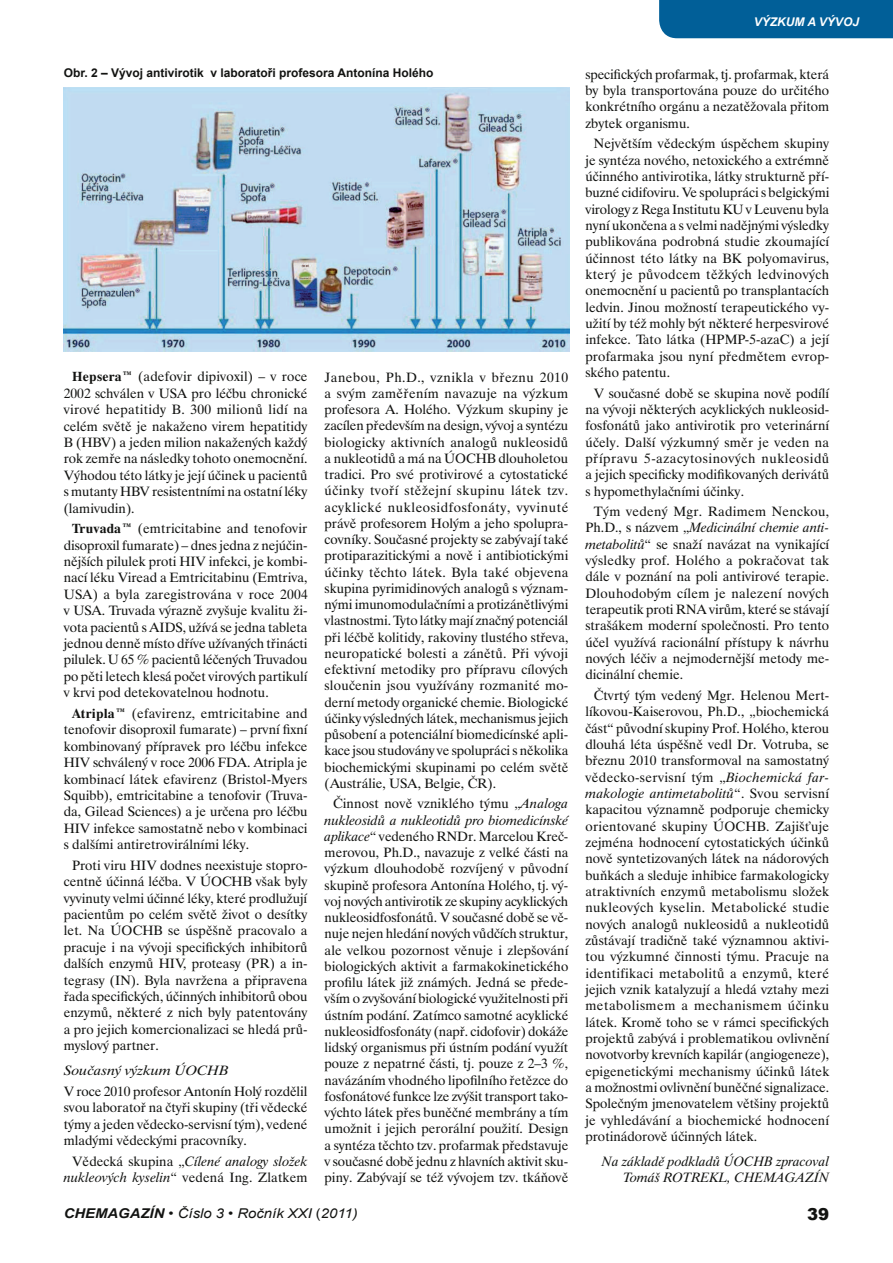
<style>
.page{position:relative;width:893px;height:1263px;background:#fff}
.page>*{position:absolute;margin:0;border:0;box-sizing:border-box;transform-origin:0 0}
.t1{font:900 16.5px "Arial";color:#121311}
.Základní_text{font:13.5px/16.4px "Dutch 801 BTCE";color:#121311;text-align:justify}
.Základní_text-2{font:italic 13.5px/16.4px "Dutch 801 BTCE";letter-spacing:.005em;color:#121311;text-align:right}
.Jméno_autora_za_odst{font:italic 13.5px/16.4px "Dutch 801 BTCE";color:#121311;text-align:right}
.t2{font:italic 13.5px "Arial";color:#121311;scale:1.1 1}
.Ostatní_nadp{font:italic 13.5px "Dutch 801 BTCE";color:#121311;scale:1.1 1}
.Obr_Tab{font:700 12px "Arial";color:#121311}
.Hlavička{font:italic 700 12px "Arial";color:#fff}
.s1{font-weight:700}
.s2{font-style:normal}
.s3{font-style:italic}
.s4{font-family:"Times New Roman"}
</style>
<div class="page">
<div style="left:659px;top:0;width:234px;height:38px;background:#015f98"></div>
<img style="left:64px;top:87px;width:505px;height:264px">
<p class="Hlavička" style="left:754px;top:14px;width:107px">VÝZKUM A VÝVOJ</p>
<p class="Obr_Tab" style="left:64px;top:65px;width:371px">Obr. 2 – Vývoj antivirotik v laboratoři profesora Antonína Holého</p>
<p class="Základní_text" style="left:64px;top:368px;width:245px;text-indent:8px"><span class="s1">Hepsera™</span> (adefovir dipivoxil) – v roce 2002 schválen v USA pro léčbu chronické virové hepatitidy B. 300 milionů lidí na celém světě je nakaženo virem hepatitidy B (HBV) a jeden milion nakažených každý rok zemře na následky tohoto onemocnění.<br>Výhodou této látky je její účinek u pacientů s mutanty HBV resistentními na ostatní léky (lamivudin).</p>
<p class="Základní_text" style="left:64px;top:520px;width:245px;text-indent:8px"><span class="s1">Truvada™</span> (emtricitabine and tenofovir disoproxil fumarate) – dnes jedna z nejúčin&shy;nějších pilulek proti HIV infekci, je kombi&shy;nací léku Viread a Emtricitabinu (Emtriva, USA) a byla zaregistrována v roce 2004 v USA. Truvada výrazně zvyšuje kvalitu ži&shy;vota pacientů s AIDS, užívá se jedna tableta jednou denně místo dříve užívaných třinácti pilulek. U 65 % pacientů léčených Truvadou po pěti letech klesá počet virových partikulí v krvi pod detekovatelnou hodnotu.</p>
<p class="Základní_text" style="left:64px;top:705px;width:245px;text-indent:8px"><span class="s1">Atripla™</span> (efavirenz, emtricitabine and tenofovir disoproxil fumarate) – první fixní kombinovaný přípravek pro léčbu infekce HIV schválený v roce 2006 FDA. Atripla je kombinací látek efavirenz (Bristol-Myers Squibb), emtricitabine a tenofovir (Truva&shy;da, Gilead Sciences) a je určena pro léčbu HIV infekce samostatně nebo v kombinaci s dalšími antiretrovirálními léky.</p>
<p class="Základní_text" style="left:64px;top:857px;width:245px;text-indent:8px">Proti viru HIV dodnes neexistuje stopro&shy;centně účinná léčba. V ÚOCHB však byly vyvinuty velmi účinné léky, které prodlužují pacientům po celém světě život o desítky let. Na ÚOCHB se úspěšně pracovalo a pracuje i na vývoji specifických inhibitorů dalších enzymů HIV, proteasy (PR) a in&shy;tegrasy (IN). Byla navržena a připravena řada specifických, účinných inhibitorů obou enzymů, některé z nich byly patentovány a pro jejich komercionalizaci se hledá prů&shy;myslový partner.</p>
<p class="Ostatní_nadp" style="left:64px;top:1062px;width:152px">Současný výzkum ÚOCHB</p>
<p class="Základní_text" style="left:64px;top:1083px;width:245px">V roce 2010 profesor Antonín Holý rozdělil svou laboratoř na čtyři skupiny (tři vědecké týmy a jeden vědecko-servisní tým), vedené mladými vědeckými pracovníky.</p>
<p class="Základní_text-2" style="left:64px;top:1153px;width:245px"><span class="s2">Vědecká skupina „</span>Cílené analogy složek nukleových kyselin<span class="s2">“ vedená Ing. Zlatkem</span></p>
<p class="Základní_text" style="left:325px;top:369px;width:245px">Janebou, Ph.D., vznikla v březnu 2010 a svým zaměřením navazuje na výzkum profesora A. Holého. Výzkum skupiny je zacílen především na design, vývoj a syntézu biologicky aktivních analogů nukleosidů a nukleotidů a má na ÚOCHB dlouholetou tradici. Pro své protivirové a cytostatické účinky tvoří stěžejní skupinu látek tzv. acyklické nukleosidfosfonáty, vyvinuté právě profesorem Holým a jeho spolupra&shy;covníky. Současné projekty se zabývají také protiparazitickými a nově i antibiotickými účinky těchto látek. Byla také objevena skupina pyrimidinových analogů s význam&shy;nými imunomodulačními a protizánětlivými vlastnostmi. Tyto látky mají značný potenciál při léčbě kolitidy, rakoviny tlustého střeva, neuropatické bolesti a zánětů. Při vývoji efektivní metodiky pro přípravu cílových sloučenin jsou využívány rozmanité mo&shy;derní metody organické chemie. Biologické účinky výsledných látek, mechanismus jejich působení a potenciální biomedicínské apli&shy;kace jsou studovány ve spolupráci s několika biochemickými skupinami po celém světě (Austrálie, USA, Belgie, ČR).</p>
<p class="Základní_text" style="left:325px;top:795px;width:245px;text-indent:8px">Činnost nově vzniklého týmu „<span class="s3">Analoga nukleosidů a nukleotidů pro biomedicínské aplikace</span>“ vedeného RNDr. Marcelou Kreč&shy;merovou, Ph.D., navazuje z velké části na výzkum dlouhodobě rozvíjený v původní skupině profesora Antonína Holého, tj. vý&shy;voj nových antivirotik ze skupiny acyklických nukleosidfosfonátů. V současné době se vě&shy;nuje nejen hledání nových vůdčích struktur, ale velkou pozornost věnuje i zlepšování biologických aktivit a farmakokinetického profilu látek již známých. Jedná se přede&shy;vším o zvyšování biologické využitelnosti při ústním podání. Zatímco samotné acyklické nukleosidfosfonáty (např. cidofovir) dokáže lidský organismus při ústním podání využít pouze z nepatrné části, tj. pouze z 2–3 %, navázáním vhodného lipofilního řetězce do fosfonátové funkce lze zvýšit transport tako&shy;výchto látek přes buněčné membrány a tím umožnit i jejich perorální použití. Design a syntéza těchto tzv. profarmak představuje v současné době jednu z hlavních aktivit sku&shy;piny. Zabývají se též vývojem tzv. tkáňově</p>
<p class="Základní_text" style="left:585px;top:66px;width:245px">specifických profarmak, tj. profarmak, která by byla transportována pouze do určitého konkrétního orgánu a nezatěžovala přitom zbytek organismu.</p>
<p class="Základní_text" style="left:585px;top:135px;width:245px;text-indent:8px">Největším vědeckým úspěchem skupiny je syntéza nového, netoxického a extrémně účinného antivirotika, látky strukturně pří&shy;buzné cidifoviru. Ve spolupráci s belgickými virology z Rega Institutu KU v Leuvenu byla nyní ukončena a s velmi nadějnými výsledky publikována podrobná studie zkoumající účinnost této látky na BK polyomavirus, který je původcem těžkých ledvinových onemocnění u pacientů po transplantacích ledvin. Jinou možností terapeutického vy&shy;užití by též mohly být některé herpesvirové infekce. Tato látka (HPMP-5-azaC) a její profarmaka jsou nyní předmětem evrop&shy;ského patentu.</p>
<p class="Základní_text" style="left:585px;top:385px;width:245px;text-indent:8px">V současné době se skupina nově podílí na vývoji některých acyklických nukleosid&shy;fosfonátů jako antivirotik pro veterinární účely. Další výzkumný směr je veden na přípravu 5-azacytosinových nukleosidů a jejich specificky modifikovaných derivátů s hypomethylačními účinky.</p>
<p class="Základní_text" style="left:585px;top:503px;width:245px;text-indent:8px">Tým vedený Mgr. Radimem Nenckou, Ph.D., s názvem „<span class="s3">Medicinální chemie anti&shy;metabolitů</span>“ se snaží navázat na vynikající výsledky prof. Holého a pokračovat tak dále v poznání na poli antivirové terapie.<br>Dlouhodobým cílem je nalezení nových terapeutik proti RNA virům, které se stávají strašákem moderní společnosti. Pro tento účel využívá racionální přístupy k návrhu nových léčiv a nejmodernější metody me&shy;dicinální chemie.</p>
<p class="Základní_text" style="left:585px;top:687px;width:245px;text-indent:8px">Čtvrtý tým vedený Mgr. Helenou Mert&shy;líkovou-Kaiserovou, Ph.D., „biochemická část“ původní skupiny Prof. Holého, kterou dlouhá léta úspěšně vedl Dr. Votruba, se březnu 2010 transformoval na samostatný vědecko-servisní tým „<span class="s3">Biochemická far&shy;makologie antimetabolitů</span>“. Svou servisní kapacitou významně podporuje chemicky orientované skupiny ÚOCHB. Zajiš<span class="s4">ť</span>uje zejména hodnocení cytostatických účinků nově syntetizovaných látek na nádorových buňkách a sleduje inhibice farmakologicky atraktivních enzymů metabolismu složek nukleových kyselin. Metabolické studie nových analogů nukleosidů a nukleotidů zůstávají tradičně také významnou aktivi&shy;tou výzkumné činnosti týmu. Pracuje na identifikaci metabolitů a enzymů, které jejich vznik katalyzují a hledá vztahy mezi metabolismem a mechanismem účinku látek. Kromě toho se v rámci specifických projektů zabývá i problematikou ovlivnění novotvorby krevních kapilár (angiogeneze), epigenetickými mechanismy účinků látek a možnostmi ovlivnění buněčné signalizace.<br>Společným jmenovatelem většiny projektů je vyhledávání a biochemické hodnocení protinádorově účinných látek.</p>
<p class="Jméno_autora_za_odst" style="left:602px;top:1153px;width:229px">Na základě podkladů ÚOCHB zpracoval<br>Tomáš ROTREKL, CHEMAGAZÍN</p>
<p class="t2" style="left:64px;top:1204px;width:269px"><span class="s1">CHEMAGAZÍN</span> • Číslo 3 • Ročník XXI <span class="s2">(</span>2011)</p>
<p class="t1" style="left:807px;top:1202px;width:24px">39</p>
</div>
